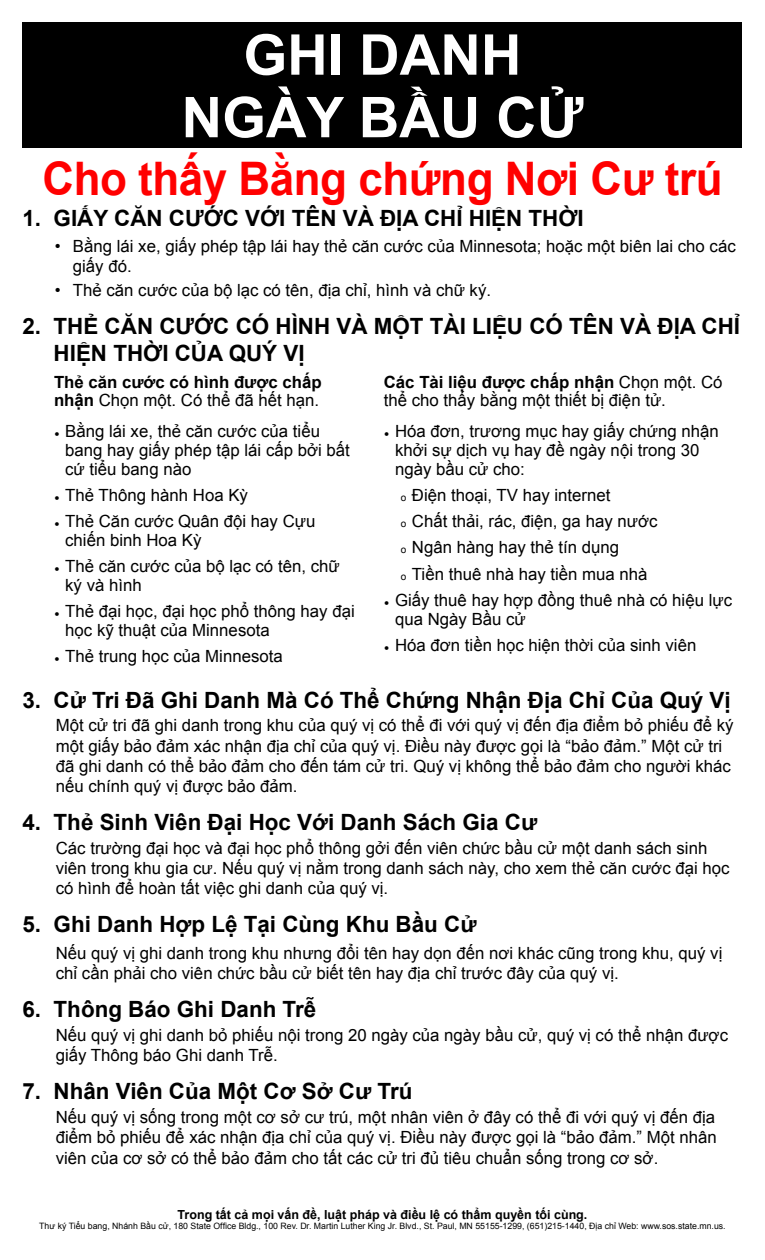
<style>
.page{position:relative;width:765px;height:1260px;background:#fff}
.page>*{position:absolute;margin:0;border:0;box-sizing:border-box;transform-origin:0 0}
.t1{font:700 56.25px/62.5px "Arial";color:#fff;text-align:center}
.t2{font:700 46.25px "Arial";letter-spacing:-.01em;color:#f00;scale:.95 1}
.t3{font:700 22.38px/26.9px "Arial";color:#000}
.t4{font:16.75px/20.1px "Arial";color:#000}
.t5{font:700 16.75px/18.8px "Arial";color:#000}
.t6{font:700 12.5px "Arial";color:#000}
.t7{font:8.75px "Arial";color:#000}
.s1{font-weight:400}
.s2{font-weight:700}
.s3{font-family:"Lato";font-size:10px}
.s4{font-size:10px}
</style>
<div class="page">
<div style="left:22px;top:22px;width:720px;height:126px;background:#000"></div>
<h1 class="t1" style="left:182px;top:25px;width:403px">GHI DANH<br>NGÀY BẦU CỬ</h1>
<h2 class="t2" style="left:42px;top:148px;width:717px">Cho thấy Bằng chứng Nơi Cư trú</h2>
<h3 class="t3" style="left:22px;top:205px;width:563px">1. GIẤY CĂN CƯỚC VỚI TÊN VÀ ĐỊA CHỈ HIỆN THỜI</h3>
<p class="t4" style="left:73px;top:236px;width:664px;text-indent:-18px">• Bằng lái xe, giấy phép tập lái hay thẻ căn cước của Minnesota; hoặc một biên lai cho các giấy đó.</p>
<p class="t4" style="left:55px;top:280px;width:438px">• Thẻ căn cước của bộ lạc có tên, địa chỉ, hình và chữ ký.</p>
<h3 class="t3" style="left:54px;top:313px;width:688px;text-indent:-31px">2. THẺ CĂN CƯỚC CÓ HÌNH VÀ MỘT TÀI LIỆU CÓ TÊN VÀ ĐỊA CHỈ<br>HIỆN THỜI CỦA QUÝ VỊ</h3>
<p class="t5" style="left:54px;top:373px;width:269px">Thẻ căn cước có hình được chấp nhận <span class="s1">Chọn một. Có thể đã hết hạn.</span></p>
<p class="t4" style="left:384px;top:372px;width:340px;line-height:18.8px"><span class="s2">Các Tài liệu được chấp nhận</span> Chọn một. Có thể cho thấy bằng một thiết bị điện tử.</p>
<p class="t4" style="left:65px;top:422px;width:286px;line-height:18.8px;text-indent:-11px"><span class="s3">•</span> Bằng lái xe, thẻ căn cước của tiểu bang hay giấy phép tập lái cấp bởi bất cứ tiểu bang nào</p>
<p class="t4" style="left:54px;top:485px;width:195px"><span class="s3">•</span> Thẻ Thông hành Hoa Kỳ</p>
<p class="t4" style="left:65px;top:512px;width:252px;line-height:18.8px;text-indent:-11px"><span class="s3">•</span> Thẻ Căn cước Quân đội hay Cựu chiến binh Hoa Kỳ</p>
<p class="t4" style="left:65px;top:557px;width:276px;line-height:18.8px;text-indent:-11px"><span class="s3">•</span> Thẻ căn cước của bộ lạc có tên, chữ ký và hình</p>
<p class="t4" style="left:65px;top:602px;width:291px;line-height:18.8px;text-indent:-11px"><span class="s3">•</span> Thẻ đại học, đại học phổ thông hay đại học kỹ thuật của Minnesota</p>
<p class="t4" style="left:54px;top:646px;width:230px"><span class="s3">•</span> Thẻ trung học của Minnesota</p>
<p class="t4" style="left:395px;top:422px;width:325px;line-height:18.8px;text-indent:-11px"><span class="s3">•</span> Hóa đơn, trương mục hay giấy chứng nhận khởi sự dịch vụ hay đề ngày nội trong 30 ngày bầu cử cho:</p>
<p class="t4" style="left:401px;top:482px;width:258px;line-height:26.2px"><span class="s4">o</span> Điện thoại, TV hay internet<br><span class="s4">o</span> Chất thải, rác, điện, ga hay nước <span class="s4">o</span> Ngân hàng hay thẻ tín dụng<br><span class="s4">o</span> Tiền thuê nhà hay tiền mua nhà</p>
<p class="t4" style="left:395px;top:591px;width:338px;line-height:18.8px;text-indent:-11px"><span class="s3">•</span> Giấy thuê hay hợp đồng thuê nhà có hiệu lực qua Ngày Bầu cử</p>
<p class="t4" style="left:384px;top:635px;width:314px"><span class="s3">•</span> Hóa đơn tiền học hiện thời của sinh viên</p>
<h3 class="t3" style="left:22px;top:687px;width:710px">3. Cử Tri Đã Ghi Danh Mà Có Thể Chứng Nhận Địa Chỉ Của Quý Vị</h3>
<p class="t4" style="left:56px;top:716px;width:679px">Một cử tri đã ghi danh trong khu của quý vị có thể đi với quý vị đến địa điểm bỏ phiếu để ký một giấy bảo đảm xác nhận địa chỉ của quý vị. Điều này được gọi là “bảo đảm.” Một cử tri đã ghi danh có thể bảo đảm cho đến tám cử tri. Quý vị không thể bảo đảm cho người khác nếu chính quý vị được bảo đảm.</p>
<h3 class="t3" style="left:22px;top:809px;width:516px">4. Thẻ Sinh Viên Đại Học Với Danh Sách Gia Cư</h3>
<p class="t4" style="left:56px;top:838px;width:675px">Các trường đại học và đại học phổ thông gởi đến viên chức bầu cử một danh sách sinh viên trong khu gia cư. Nếu quý vị nằm trong danh sách này, cho xem thẻ căn cước đại học có hình để hoàn tất việc ghi danh của quý vị.</p>
<h3 class="t3" style="left:22px;top:912px;width:456px">5. Ghi Danh Hợp Lệ Tại Cùng Khu Bầu Cử</h3>
<p class="t4" style="left:56px;top:943px;width:668px">Nếu quý vị ghi danh trong khu nhưng đổi tên hay dọn đến nơi khác cũng trong khu, quý vị chỉ cần phải cho viên chức bầu cử biết tên hay địa chỉ trước đây của quý vị.</p>
<h3 class="t3" style="left:22px;top:997px;width:295px">6. Thông Báo Ghi Danh Trễ</h3>
<p class="t4" style="left:56px;top:1025px;width:674px">Nếu quý vị ghi danh bỏ phiếu nội trong 20 ngày của ngày bầu cử, quý vị có thể nhận được giấy Thông báo Ghi danh Trễ.</p>
<h3 class="t3" style="left:22px;top:1079px;width:391px">7. Nhân Viên Của Một Cơ Sở Cư Trú</h3>
<p class="t4" style="left:56px;top:1107px;width:662px;text-align:justify">Nếu quý vị sống trong một cơ sở cư trú, một nhân viên ở đây có thể đi với quý vị đến địa điểm bỏ phiếu để xác nhận địa chỉ của quý vị. Điều này được gọi là “bảo đảm.” Một nhân viên của cơ sở có thể bảo đảm cho tất các cử tri đủ tiêu chuẩn sống trong cơ sở.</p>
<p class="t6" style="left:178px;top:1206px;width:411px">Trong tất cả mọi vấn đề, luật pháp và điều lệ có thẩm quyền tối cùng.</p>
<p class="t7" style="left:39px;top:1220px;width:688px">Thư ký Tiểu bang, Nhánh Bầu cử, 180 State Office Bldg., 100 Rev. Dr. Martin Luther King Jr. Blvd., St. Paul, MN 55155-1299, (651)215-1440, Địa chỉ Web: www.sos.state.mn.us.</p>
</div>
